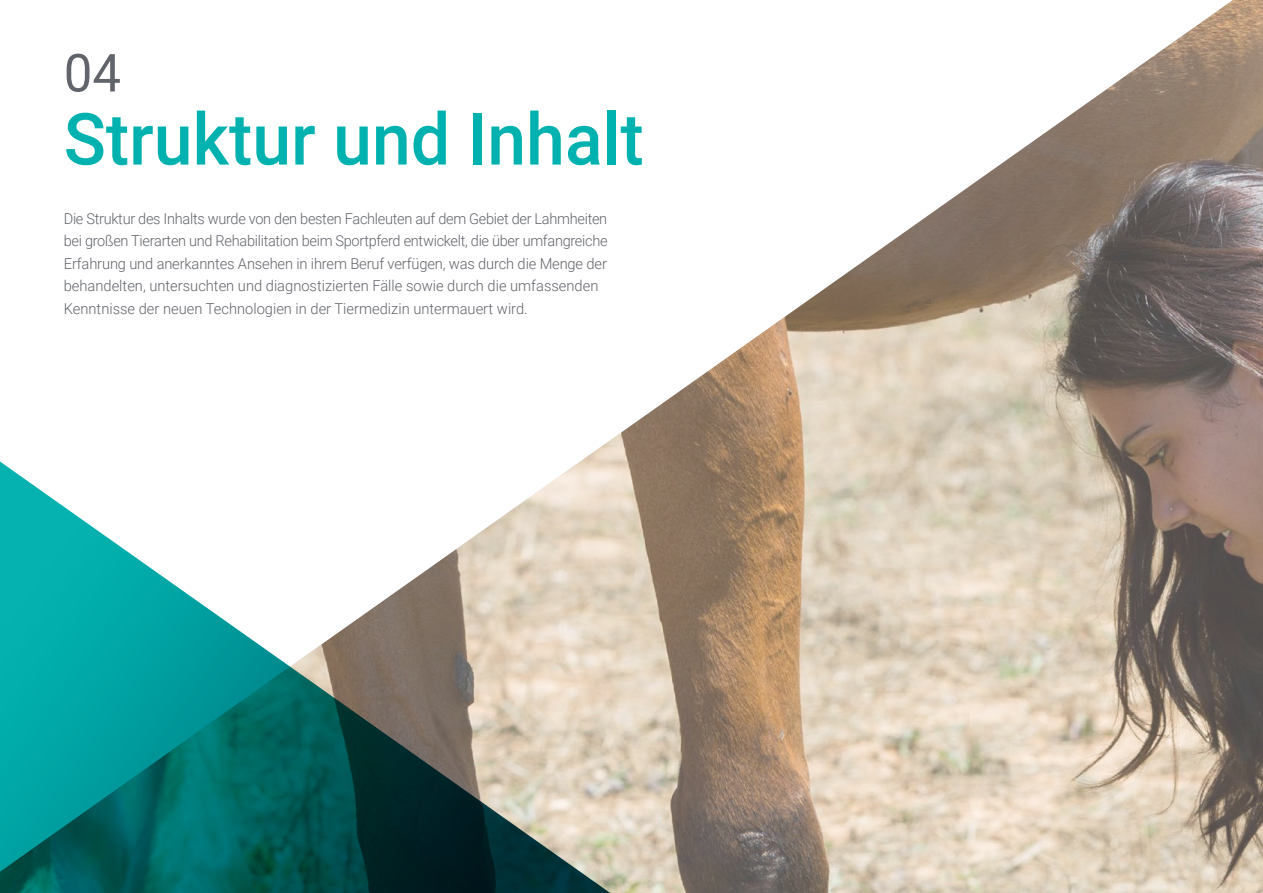
<style>
.page{position:relative;width:1263px;height:893px;background:#fff}
.page>*{position:absolute;margin:0;border:0;box-sizing:border-box;transform-origin:0 0}
.t1{font:500 72px "Roboto";color:#00b2af}
.t2{font:52.5px "Roboto";color:#61646a}
.t3{font:300 15px/22.5px "Roboto";letter-spacing:-.01em;color:#61646a}
</style>
<div class="page">
<img style="left:602px;top:0;width:661px;height:893px">
<svg style="left:0;top:446px;width:640px;height:447px"></svg>
<h2 class="t2" style="left:64px;top:36px;width:59px">04</h2>
<h1 class="t1" style="left:64px;top:89px;width:581px">Struktur und Inhalt</h1>
<p class="t3" style="left:64px;top:207px;width:545px">Die Struktur des Inhalts wurde von den besten Fachleuten auf dem Gebiet der Lahmheiten bei großen Tierarten und Rehabilitation beim Sportpferd entwickelt, die über umfangreiche Erfahrung und anerkanntes Ansehen in ihrem Beruf verfügen, was durch die Menge der behandelten, untersuchten und diagnostizierten Fälle sowie durch die umfassenden Kenntnisse der neuen Technologien in der Tiermedizin untermauert wird.</p>
</div>
